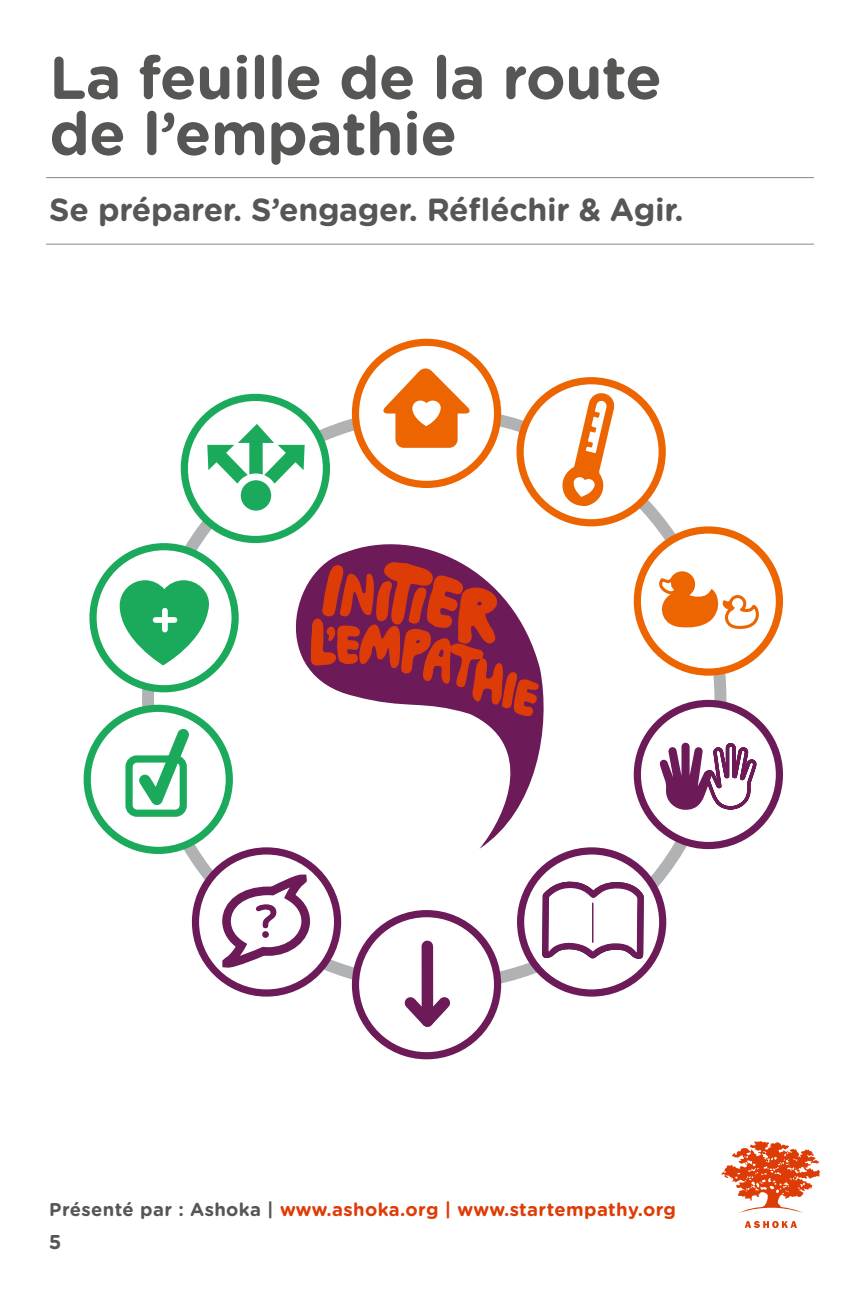
<style>
.page{position:relative;width:864px;height:1296px;background:#fff}
.page>*{position:absolute;margin:0;border:0;box-sizing:border-box;transform-origin:0 0}
.t1{font:700 60px/56px "Gotham Rounded";letter-spacing:-.01em;color:#565655}
.t2{font:700 32px "Gotham Rounded";letter-spacing:-.01em;color:#565655}
.t3{font:700 20px "Gotham Rounded";color:#565655}
.t4{font:700 18.4px "Gotham Rounded";letter-spacing:.02em;color:#de3c07}
.s1{color:#565655}
</style>
<div class="page">
<hr style="left:46px;top:177px;width:768px;height:1px;background:#868786">
<hr style="left:46px;top:244px;width:768px;height:1px;background:#868786">
<svg style="left:520px;top:851px;width:143px;height:142px"></svg>
<div style="left:517px;top:847px;width:150px;height:150px;border:7px solid #6c1a58;border-radius:50%"></div>
<svg style="left:542px;top:561px;width:103px;height:436px"></svg>
<hr style="left:592px;top:903px;width:1px;height:39px;background:#6c1a58">
<div style="left:180px;top:393px;width:150px;height:150px;border:7px solid #1baa5c;border-radius:50%"></div>
<svg style="left:207px;top:424px;width:98px;height:60px"></svg>
<div style="left:241px;top:480px;width:30px;height:31px;background:#1baa5c;border-radius:50%"></div>
<svg style="left:87px;top:708px;width:142px;height:142px"></svg>
<div style="left:84px;top:705px;width:149px;height:149px;border:7px solid #1baa5c;border-radius:50%"></div>
<svg style="left:121px;top:707px;width:85px;height:125px"></svg>
<div style="left:352px;top:910px;width:149px;height:149px;border:7px solid #6c1a58;border-radius:50%"></div>
<div style="left:422px;top:946px;width:11px;height:75px;background:#6c1a58"></div>
<svg style="left:404px;top:987px;width:47px;height:40px"></svg>
<svg style="left:93px;top:547px;width:142px;height:142px"></svg>
<div style="left:89px;top:543px;width:150px;height:149px;border:7px solid #1baa5c;border-radius:50%"></div>
<svg style="left:120px;top:580px;width:90px;height:85px"></svg>
<div style="left:162px;top:611px;width:6px;height:19px;background:#fff"></div>
<div style="left:156px;top:617px;width:19px;height:6px;background:#fff"></div>
<svg style="left:637px;top:703px;width:142px;height:143px"></svg>
<div style="left:634px;top:700px;width:149px;height:149px;border:7px solid #6c1a58;border-radius:50%"></div>
<svg style="left:659px;top:740px;width:100px;height:177px"></svg>
<div style="left:352px;top:339px;width:149px;height:149px;border:7px solid #ec6500;border-radius:50%"></div>
<div style="left:395px;top:404px;width:63px;height:44px;background:#ec6500;border-radius:8px"></div>
<svg style="left:383px;top:368px;width:87px;height:58px"></svg>
<div style="left:517px;top:377px;width:149px;height:149px;border:7px solid #ec6500;border-radius:50%"></div>
<svg style="left:562px;top:393px;width:53px;height:113px"></svg>
<svg style="left:195px;top:851px;width:143px;height:142px"></svg>
<div style="left:192px;top:847px;width:149px;height:150px;border:7px solid #6c1a58;border-radius:50%"></div>
<svg style="left:214px;top:867px;width:101px;height:108px"></svg>
<div style="left:637px;top:530px;width:142px;height:142px;background:#fff;border-radius:50%"></div>
<div style="left:634px;top:526px;width:149px;height:150px;border:7px solid #ec6500;border-radius:50%"></div>
<svg style="left:659px;top:571px;width:100px;height:58px"></svg>
<svg style="left:721px;top:1141px;width:99px;height:72px"></svg>
<svg style="left:745px;top:1221px;width:52px;height:7px"></svg>
<svg style="left:267px;top:525px;width:284px;height:324px"></svg>
<svg style="left:311px;top:562px;width:228px;height:154px"></svg>
<h1 class="t1" style="left:49px;top:49px;width:614px">La feuille de la route de l’empathie</h1>
<h2 class="t2" style="left:49px;top:190px;width:636px">Se préparer. S’engager. Réfléchir &amp; Agir.</h2>
<p class="t4" style="left:49px;top:1199px;width:628px"><span class="s1">Présenté par : Ashoka |</span> www.ashoka.org | www.startempathy.org</p>
<p class="t3" style="left:49px;top:1229px;width:14px">5</p>
</div>
